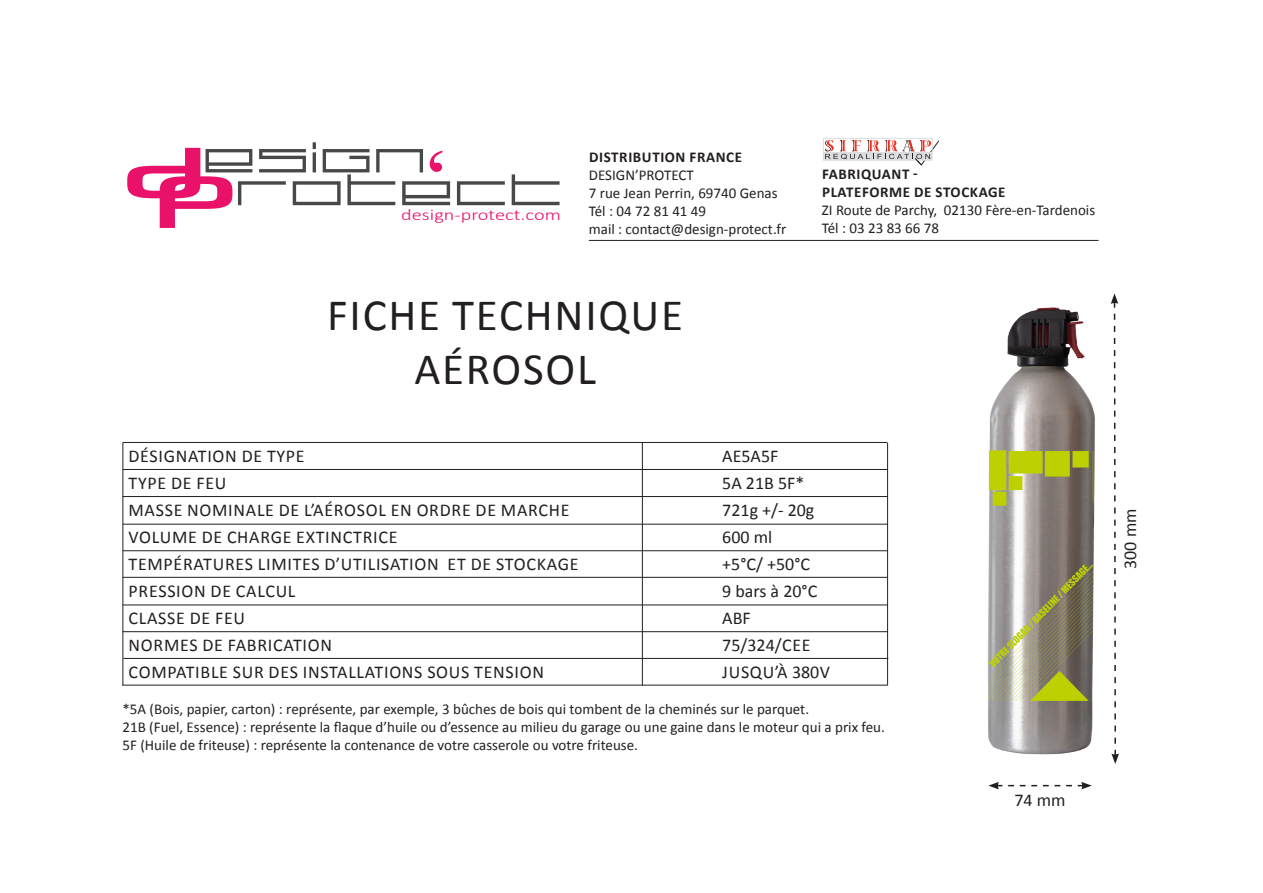
<style>
.page{position:relative;width:1263px;height:893px;background:#fff}
.page>*{position:absolute;margin:0;border:0;box-sizing:border-box;transform-origin:0 0}
.t1{font:45px/54px "Calibri";letter-spacing:.04em;color:#231f20;text-align:center}
.t2{font:18px "Calibri";letter-spacing:.04em;color:#231f20}
.t3{font:300 16.05px "Calibri";color:#ea116b;scale:1.27 1}
.t4{font:15px/18px "Calibri";color:#231f20}
.t5{font:700 15px/18px "Calibri";letter-spacing:.04em;color:#231f20}
</style>
<div class="page">
<div style="left:823px;top:138px;width:109px;height:23px;border:1px solid #dcdddf"></div>
<svg style="left:825px;top:140px;width:114px;height:25px"></svg>
<hr style="left:589px;top:240px;width:509px;height:1px;background:#231f20">
<svg style="left:127px;top:142px;width:323px;height:86px"></svg>
<svg style="left:457px;top:181px;width:48px;height:24px"></svg>
<svg style="left:512px;top:174px;width:48px;height:31px"></svg>
<svg style="left:1111px;top:293px;width:8px;height:471px"></svg>
<svg style="left:988px;top:782px;width:104px;height:7px"></svg>
<hr style="left:123px;top:442px;width:764px;height:1px;background:#231f20">
<img style="left:987px;top:307px;width:108px;height:448px">
<hr style="left:123px;top:469px;width:764px;height:1px;background:#231f20">
<hr style="left:123px;top:496px;width:764px;height:1px;background:#231f20">
<hr style="left:123px;top:524px;width:764px;height:1px;background:#231f20">
<hr style="left:123px;top:550px;width:764px;height:1px;background:#231f20">
<hr style="left:123px;top:577px;width:764px;height:1px;background:#231f20">
<hr style="left:123px;top:605px;width:764px;height:1px;background:#231f20">
<hr style="left:887px;top:443px;width:1px;height:242px;background:#231f20">
<hr style="left:123px;top:631px;width:764px;height:1px;background:#231f20">
<hr style="left:122px;top:443px;width:1px;height:242px;background:#231f20">
<hr style="left:642px;top:443px;width:1px;height:242px;background:#231f20">
<hr style="left:123px;top:658px;width:765px;height:1px;background:#231f20">
<hr style="left:122px;top:685px;width:765px;height:1px;background:#231f20">
<p class="t3" style="left:401px;top:204px;width:127px">design-protect.com</p>
<p class="t5" style="left:589px;top:148px;width:154px">DISTRIBUTION FRANCE</p>
<p class="t4" style="left:589px;top:166px;width:199px">DESIGN’PROTECT<br>7 rue Jean Perrin, 69740 Genas<br>Tél : 04 72 81 41 49<br>mail : contact@design-protect.fr</p>
<p class="t5" style="left:822px;top:164px;width:185px">FABRIQUANT -<br>PLATEFORME DE STOCKAGE</p>
<p class="t4" style="left:822px;top:200px;width:275px">ZI Route de Parchy, 02130 Fère-en-Tardenois<br>Tél : 03 23 83 66 78</p>
<h1 class="t1" style="left:327px;top:287px;width:357px">FICHE TECHNIQUE<br>AÉROSOL</h1>
<p class="t2" style="left:129px;top:444px;width:178px">DÉSIGNATION DE TYPE</p>
<p class="t2" style="left:722px;top:444px;width:58px">AE5A5F</p>
<p class="t2" style="left:129px;top:471px;width:99px">TYPE DE FEU</p>
<p class="t2" style="left:722px;top:471px;width:84px">5A 21B 5F*</p>
<p class="t2" style="left:129px;top:498px;width:442px">MASSE NOMINALE DE L’AÉROSOL EN ORDRE DE MARCHE</p>
<p class="t2" style="left:722px;top:498px;width:94px">721g +/- 20g</p>
<p class="t2" style="left:129px;top:525px;width:270px">VOLUME DE CHARGE EXTINCTRICE</p>
<p class="t2" style="left:722px;top:525px;width:51px">600 ml</p>
<p class="t2" style="left:129px;top:552px;width:452px">TEMPÉRATURES LIMITES D’UTILISATION ET DE STOCKAGE</p>
<p class="t2" style="left:722px;top:552px;width:89px">+5°C/ +50°C</p>
<p class="t2" style="left:129px;top:579px;width:168px">PRESSION DE CALCUL</p>
<p class="t2" style="left:722px;top:579px;width:96px">9 bars à 20°C</p>
<p class="t2" style="left:129px;top:606px;width:118px">CLASSE DE FEU</p>
<p class="t2" style="left:722px;top:606px;width:30px">ABF</p>
<p class="t2" style="left:129px;top:633px;width:205px">NORMES DE FABRICATION</p>
<p class="t2" style="left:722px;top:633px;width:90px">75/324/CEE</p>
<p class="t2" style="left:129px;top:660px;width:417px">COMPATIBLE SUR DES INSTALLATIONS SOUS TENSION</p>
<p class="t2" style="left:722px;top:660px;width:109px">JUSQU’À 380V</p>
<p class="t4" style="left:122px;top:700px;width:764px">*5A (Bois, papier, carton) : représente, par exemple, 3 bûches de bois qui tombent de la cheminés sur le parquet.<br>21B (Fuel, Essence) : représente la flaque d’huile ou d’essence au milieu du garage ou une gaine dans le moteur qui a prix feu.<br>5F (Huile de friteuse) : représente la contenance de votre casserole ou votre friteuse.</p>
<p class="t2" style="left:1014px;top:787px;width:53px">74 mm</p>
<p class="t2" style="left:1118px;top:569px;width:62px;rotate:-90deg">300 mm</p>
</div>
